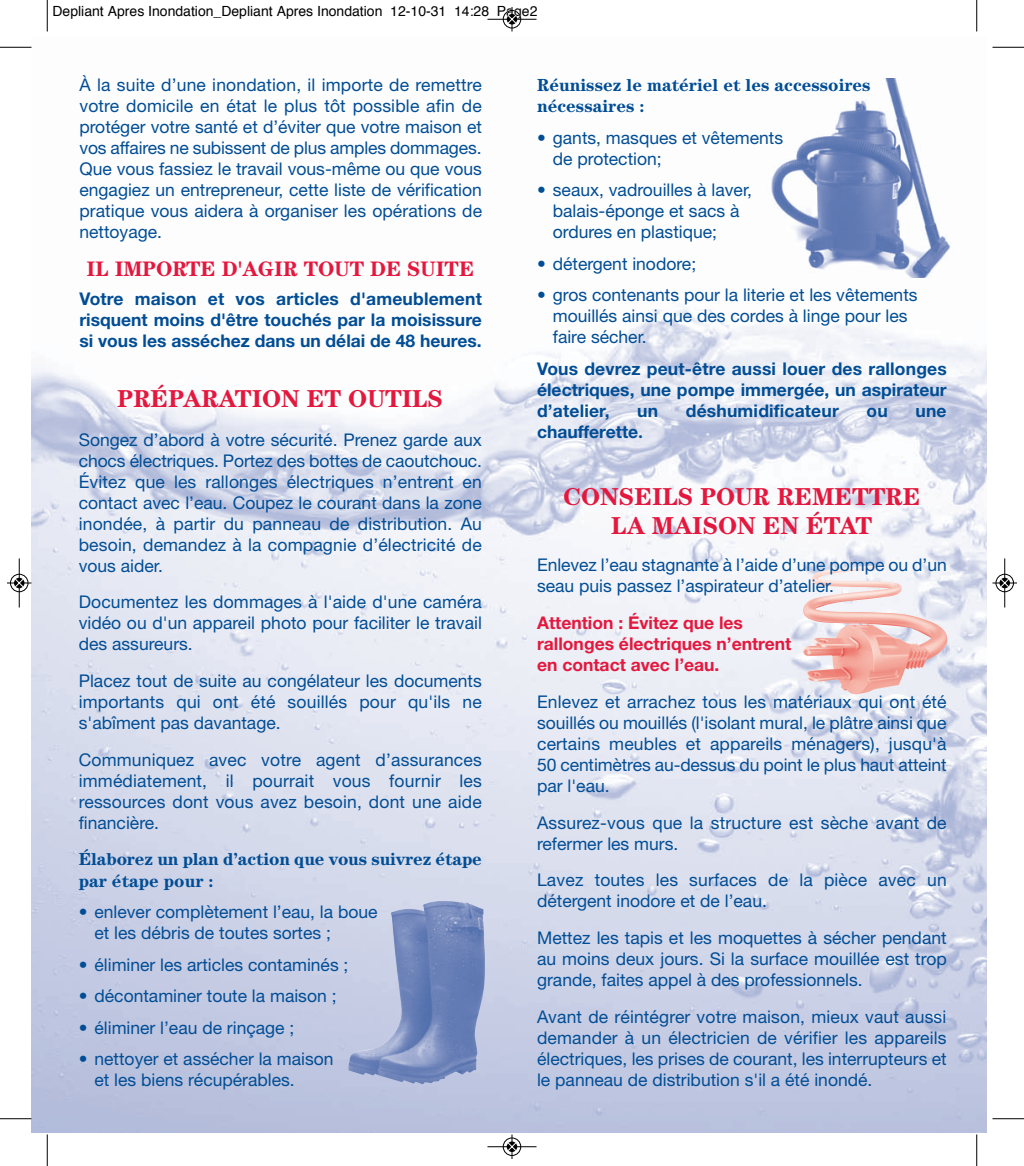
<style>
.page{position:relative;width:1024px;height:1166px;background:#fff}
.page>*{position:absolute;margin:0;border:0;box-sizing:border-box;transform-origin:0 0}
.t1{font:700 24.5px/29.4px "Century";color:#e4183e;text-align:center}
.t2{font:700 21px "Century";color:#e4183e}
.t3{font:17.5px/21px "Helvetica Neue";color:#014d95;text-align:justify}
.t4{font:700 17.5px/21px "Helvetica Neue";color:#014d95;text-align:justify}
.t5{font:700 17.5px/21.5px "Century";color:#014d95}
.t6{font:700 17.5px/21px "Helvetica Neue";color:#e4183e}
.t7{font:14px "Helvetica";color:#000}
.s1{font-family:"Century"}
</style>
<div class="page">
<img style="left:31px;top:46px;width:955px;height:1086px">
<img style="left:348px;top:900px;width:137px;height:184px">
<img style="left:760px;top:79px;width:196px;height:199px">
<img style="left:802px;top:557px;width:145px;height:137px">
<hr style="left:47px;top:0;width:1px;height:32px;background:#000">
<hr style="left:0;top:47px;width:32px;height:1px;background:#000">
<hr style="left:976px;top:0;width:1px;height:32px;background:#000">
<hr style="left:992px;top:47px;width:32px;height:1px;background:#000">
<hr style="left:47px;top:1134px;width:1px;height:32px;background:#000">
<hr style="left:0;top:1118px;width:32px;height:1px;background:#000">
<hr style="left:976px;top:1134px;width:1px;height:32px;background:#000">
<hr style="left:992px;top:1118px;width:32px;height:1px;background:#000">
<div style="left:503px;top:10px;width:18px;height:19px;border:1px solid #fff;border-radius:50%"></div>
<hr style="left:487px;top:19px;width:49px;height:1px;background:#000">
<div style="left:503px;top:10px;width:18px;height:18px;border:1px solid #000;border-radius:50%"></div>
<svg style="left:507px;top:7px;width:9px;height:25px"></svg>
<div style="left:503px;top:1137px;width:18px;height:19px;border:1px solid #fff;border-radius:50%"></div>
<hr style="left:487px;top:1146px;width:49px;height:1px;background:#000">
<div style="left:503px;top:1137px;width:18px;height:18px;border:1px solid #000;border-radius:50%"></div>
<svg style="left:507px;top:1134px;width:9px;height:24px"></svg>
<div style="left:10px;top:573px;width:19px;height:19px;border:1px solid #fff;border-radius:50%"></div>
<hr style="left:19px;top:558px;width:1px;height:49px;background:#000">
<div style="left:10px;top:574px;width:18px;height:18px;border:1px solid #000;border-radius:50%"></div>
<svg style="left:7px;top:578px;width:25px;height:9px"></svg>
<div style="left:995px;top:573px;width:19px;height:19px;border:1px solid #fff;border-radius:50%"></div>
<hr style="left:1004px;top:558px;width:1px;height:49px;background:#000">
<div style="left:996px;top:574px;width:17px;height:18px;border:1px solid #000;border-radius:50%"></div>
<svg style="left:992px;top:578px;width:25px;height:9px"></svg>
<p class="t7" style="left:52px;top:5px;width:486px">Depliant Apres Inondation_Depliant Apres Inondation 12-10-31 14:28 Page2</p>
<p class="t3" style="left:79px;top:76px;width:404px">À la suite d’une inondation, il importe de remettre votre domicile en état le plus tôt possible afin de protéger votre santé et d’éviter que votre maison et vos affaires ne subissent de plus amples dommages.<br>Que vous fassiez le travail vous-même ou que vous engagiez un entrepreneur, cette liste de vérification pratique vous aidera à organiser les opérations de nettoyage.</p>
<p class="t2" style="left:86px;top:261px;width:389px">IL IMPORTE D'AGIR TOUT DE SUITE</p>
<p class="t4" style="left:79px;top:290px;width:404px">Votre maison et vos articles d'ameublement risquent moins d'être touchés par la moisissure si vous les asséchez dans un délai de 48 heures.</p>
<h1 class="t1" style="left:118px;top:385px;width:327px">PRÉPARATION ET OUTILS</h1>
<p class="t3" style="left:79px;top:430px;width:405px">Songez d’abord à votre sécurité. Prenez garde aux chocs électriques. Portez des bottes de caoutchouc.<br>Évitez que les rallonges électriques n’entrent en contact avec l’eau. Coupez le courant dans la zone inondée, à partir du panneau de distribution. Au besoin, demandez à la compagnie d’électricité de vous aider.</p>
<p class="t3" style="left:79px;top:593px;width:405px">Documentez les dommages à l'aide d'une caméra vidéo ou d'un appareil photo pour faciliter le travail des assureurs.</p>
<p class="t3" style="left:79px;top:672px;width:405px">Placez tout de suite au congélateur les documents importants qui ont été souillés pour qu'ils ne s'abîment pas davantage.</p>
<p class="t3" style="left:79px;top:751px;width:405px">Communiquez avec votre agent d’assurances immédiatement, il pourrait vous fournir les ressources dont vous avez besoin, dont une aide financière.</p>
<p class="t5" style="left:79px;top:850px;width:405px">Élaborez un plan d’action que vous suivrez étape par étape pour :</p>
<p class="t3" style="left:94px;top:903px;width:285px;text-indent:-16px">• enlever complètement l’eau, la boue et les débris de toutes sortes ;</p>
<p class="t3" style="left:79px;top:955px;width:271px">• éliminer les articles contaminés ;</p>
<p class="t3" style="left:79px;top:987px;width:259px">• décontaminer toute la maison ;</p>
<p class="t3" style="left:79px;top:1018px;width:217px">• éliminer l’eau de rinçage ;</p>
<p class="t3" style="left:94px;top:1050px;width:241px;text-indent:-16px">• nettoyer et assécher la maison et les biens récupérables.</p>
<p class="t5" style="left:537px;top:76px;width:335px">Réunissez le matériel et les accessoires nécessaires :</p>
<p class="t3" style="left:553px;top:129px;width:232px;text-indent:-16px">• gants, masques et vêtements de protection;</p>
<p class="t3" style="left:553px;top:181px;width:201px;text-align:left;text-indent:-16px">• seaux, vadrouilles à laver, balais-éponge et sacs à ordures en plastique;</p>
<p class="t3" style="left:537px;top:255px;width:161px">• détergent inodore;</p>
<p class="t3" style="left:553px;top:286px;width:366px;text-align:left;text-indent:-16px">• gros contenants pour la literie et les vêtements mouillés ainsi que des cordes à linge pour les faire sécher.</p>
<p class="t4" style="left:537px;top:360px;width:411px">Vous devrez peut-être aussi louer des rallonges électriques, une pompe immergée, un aspirateur d’atelier,</p>
<p class="t4" style="left:637px;top:402px;width:22px">un</p>
<p class="t4" style="left:686px;top:402px;width:154px">déshumidificateur</p>
<p class="t4" style="left:866px;top:402px;width:23px">ou</p>
<p class="t4" style="left:915px;top:402px;width:33px">une</p>
<p class="t4" style="left:537px;top:423px;width:108px">chaufferette<span class="s1">.</span></p>
<h1 class="t1" style="left:563px;top:484px;width:359px">CONSEILS POUR REMETTRE<br>LA MAISON EN ÉTAT</h1>
<p class="t3" style="left:537px;top:556px;width:411px">Enlevez l’eau stagnante à l’aide d’une pompe ou d’un seau puis passez l’aspirateur d’atelier.</p>
<p class="t6" style="left:537px;top:613px;width:256px">Attention : Évitez que les rallonges électriques n’entrent en contact avec l’eau.</p>
<p class="t3" style="left:537px;top:692px;width:411px">Enlevez et arrachez tous les matériaux qui ont été souillés ou mouillés (l'isolant mural, le plâtre ainsi que certains meubles et appareils ménagers), jusqu'à 50 centimètres au-dessus du point le plus haut atteint par l'eau.</p>
<p class="t3" style="left:537px;top:813px;width:411px">Assurez-vous que la structure est sèche avant de refermer les murs.</p>
<p class="t3" style="left:537px;top:871px;width:411px">Lavez toutes les surfaces de la pièce avec un détergent inodore et de l’eau.</p>
<p class="t3" style="left:537px;top:929px;width:411px">Mettez les tapis et les moquettes à sécher pendant au moins deux jours. Si la surface mouillée est trop grande, faites appel à des professionnels.</p>
<p class="t3" style="left:537px;top:1007px;width:411px">Avant de réintégrer votre maison, mieux vaut aussi demander à un électricien de vérifier les appareils électriques, les prises de courant, les interrupteurs et le panneau de distribution s'il a été inondé.</p>
</div>
